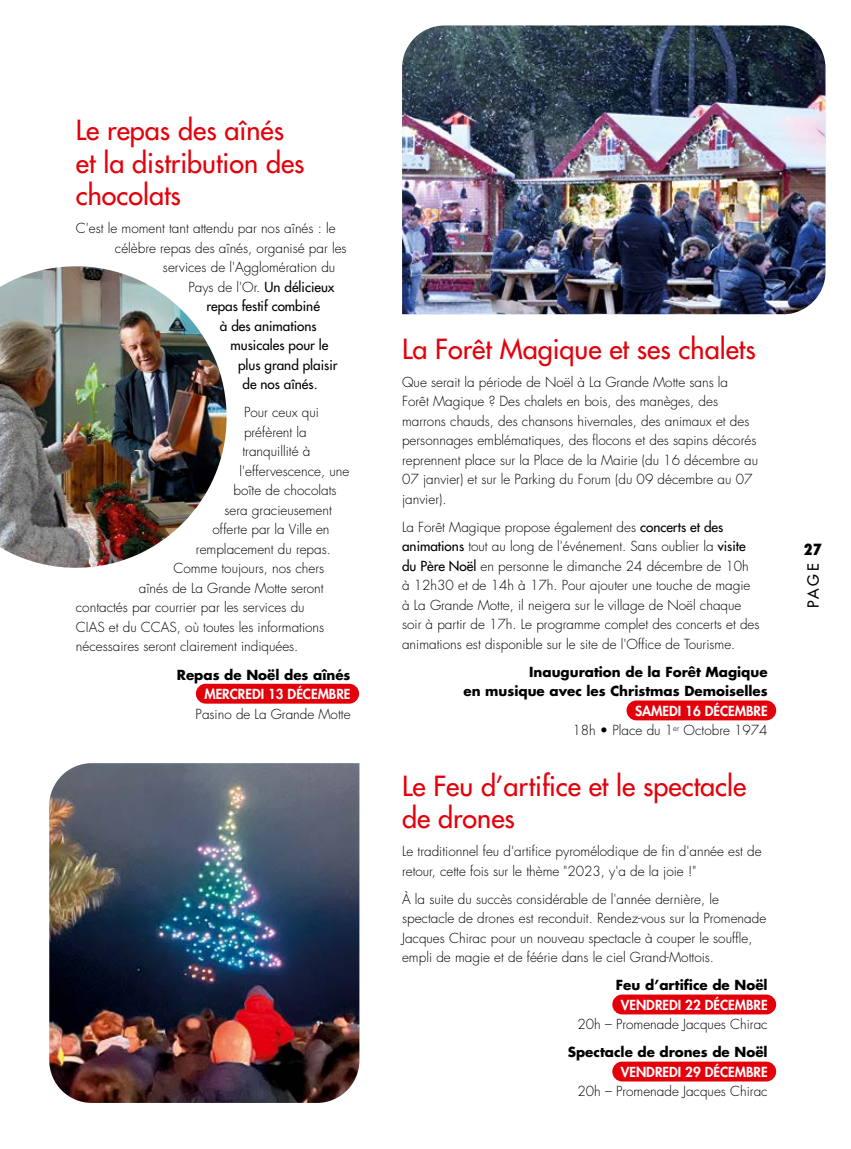
<style>
.page{position:relative;width:851px;height:1149px;background:#fff}
.page>*{position:absolute;margin:0;border:0;box-sizing:border-box;transform-origin:0 0}
.t1{font:500 27px/32.4px "Futura Std";color:#e3000b}
.t2{font:500 15px "Futura Std";color:#000}
.t3{font:800 condensed 15px "Futura Std";color:#000}
.t4{font:300 13.5px/19.5px "Futura Std";color:#000}
.t5{font:700 13.5px/19.5px "Futura Std";color:#000;text-align:right}
.t6{font:500 13.5px "Futura Std";color:#000}
.t7{font:800 13.5px "Futura Std";color:#fff}
.s1{font-weight:500}
.s2{font-weight:800;color:#fff}
</style>
<div class="page">
<img style="left:402px;top:26px;width:423px;height:288px">
<img style="left:49px;top:763px;width:310px;height:339px">
<div style="left:626px;top:700px;width:150px;height:20px;background:#e3000b;border-radius:10px"></div>
<div style="left:612px;top:994px;width:164px;height:20px;background:#e3000b;border-radius:10px"></div>
<div style="left:612px;top:1061px;width:164px;height:20px;background:#e3000b;border-radius:10px"></div>
<img style="left:0;top:266px;width:227px;height:302px">
<div style="left:196px;top:683px;width:163px;height:20px;background:#e3000b;border-radius:10px"></div>
<h1 class="t1" style="left:76px;top:114px;width:230px">Le repas des aînés et la distribution des chocolats</h1>
<p class="t4" style="left:76px;top:219px;width:261px">C'est le moment tant attendu par nos aînés : le</p>
<p class="t4" style="left:115px;top:238px;width:233px">célèbre repas des aînés, organisé par les</p>
<p class="t4" style="left:163px;top:258px;width:174px">services de l'Agglomération du</p>
<p class="t4" style="left:188px;top:277px;width:148px">Pays de l'Or. <span class="s1">Un délicieux</span></p>
<p class="t6" style="left:206px;top:298px;width:115px">repas festif combiné</p>
<p class="t6" style="left:220px;top:317px;width:98px">à des animations</p>
<p class="t6" style="left:230px;top:337px;width:99px">musicales pour le</p>
<p class="t6" style="left:238px;top:356px;width:101px">plus grand plaisir</p>
<p class="t6" style="left:242px;top:376px;width:77px">de nos aînés.</p>
<p class="t4" style="left:244px;top:403px;width:77px">Pour ceux qui</p>
<p class="t4" style="left:244px;top:422px;width:64px">préfèrent la</p>
<p class="t4" style="left:242px;top:442px;width:69px">tranquillité à</p>
<p class="t4" style="left:239px;top:461px;width:111px">l'effervescence, une</p>
<p class="t4" style="left:233px;top:481px;width:105px">boîte de chocolats</p>
<p class="t4" style="left:224px;top:500px;width:109px">sera gracieusement</p>
<p class="t4" style="left:212px;top:520px;width:119px">offerte par la Ville en</p>
<p class="t4" style="left:196px;top:539px;width:136px">remplacement du repas.</p>
<p class="t4" style="left:173px;top:559px;width:152px">Comme toujours, nos chers</p>
<p class="t4" style="left:139px;top:578px;width:186px">aînés de La Grande Motte seront</p>
<p class="t4" style="left:76px;top:598px;width:230px">contactés par courrier par les services du</p>
<p class="t4" style="left:76px;top:617px;width:250px">CIAS et du CCAS, où toutes les informations</p>
<p class="t4" style="left:76px;top:637px;width:224px">nécessaires seront clairement indiquées.</p>
<p class="t5" style="left:177px;top:664px;width:175px">Repas de Noël des aînés</p>
<p class="t7" style="left:204px;top:685px;width:148px">MERCREDI 13 DÉCEMBRE</p>
<p class="t4" style="left:196px;top:704px;width:156px">Pasino de La Grande Motte</p>
<h1 class="t1" style="left:402px;top:332px;width:355px">La Forêt Magique et ses chalets</h1>
<p class="t4" style="left:402px;top:372px;width:357px">Que serait la période de Noël à La Grande Motte sans la Forêt Magique ? Des chalets en bois, des manèges, des marrons chauds, des chansons hivernales, des animaux et des personnages emblématiques, des flocons et des sapins décorés reprennent place sur la Place de la Mairie (du 16 décembre au 07 janvier) et sur le Parking du Forum (du 09 décembre au 07 janvier).</p>
<p class="t4" style="left:402px;top:517px;width:359px">La Forêt Magique propose également des <span class="s1">concerts et des animations</span> tout au long de l'événement. Sans oublier la <span class="s1">visite du Père Noël</span> en personne le dimanche 24 décembre de 10h à 12h30 et de 14h à 17h. Pour ajouter une touche de magie à La Grande Motte, il neigera sur le village de Noël chaque soir à partir de 17h. Le programme complet des concerts et des animations est disponible sur le site de l'Office de Tourisme.</p>
<p class="t5" style="left:463px;top:661px;width:306px">Inauguration de la Forêt Magique<br>en musique avec les Christmas Demoiselles</p>
<p class="t4" style="left:572px;top:701px;width:197px;text-align:right"><span class="s2">SAMEDI 16 DÉCEMBRE<br></span>18h • Place du 1<sup>er</sup> Octobre 1974</p>
<h1 class="t1" style="left:402px;top:769px;width:346px">Le Feu d’artifice et le spectacle de drones</h1>
<p class="t4" style="left:402px;top:841px;width:361px">Le traditionnel feu d'artifice pyromélodique de fin d'année est de retour, cette fois sur le thème "2023, y'a de la joie !"</p>
<p class="t4" style="left:402px;top:889px;width:365px">À la suite du succès considérable de l'année dernière, le spectacle de drones est reconduit. Rendez-vous sur la Promenade Jacques Chirac pour un nouveau spectacle à couper le souffle, empli de magie et de féérie dans le ciel Grand-Mottois.</p>
<p class="t5" style="left:616px;top:975px;width:153px">Feu d’artifice de Noël</p>
<p class="t7" style="left:620px;top:996px;width:148px">VENDREDI 22 DÉCEMBRE</p>
<p class="t4" style="left:577px;top:1014px;width:191px">20h – Promenade Jacques Chirac</p>
<p class="t5" style="left:567px;top:1042px;width:201px">Spectacle de drones de Noël</p>
<p class="t7" style="left:620px;top:1063px;width:148px">VENDREDI 29 DÉCEMBRE</p>
<p class="t4" style="left:577px;top:1081px;width:191px">20h – Promenade Jacques Chirac</p>
<p class="t3" style="left:803px;top:540px;width:20px">27</p>
<p class="t2" style="left:803px;top:607px;width:46px;rotate:-90deg">PAGE</p>
</div>
